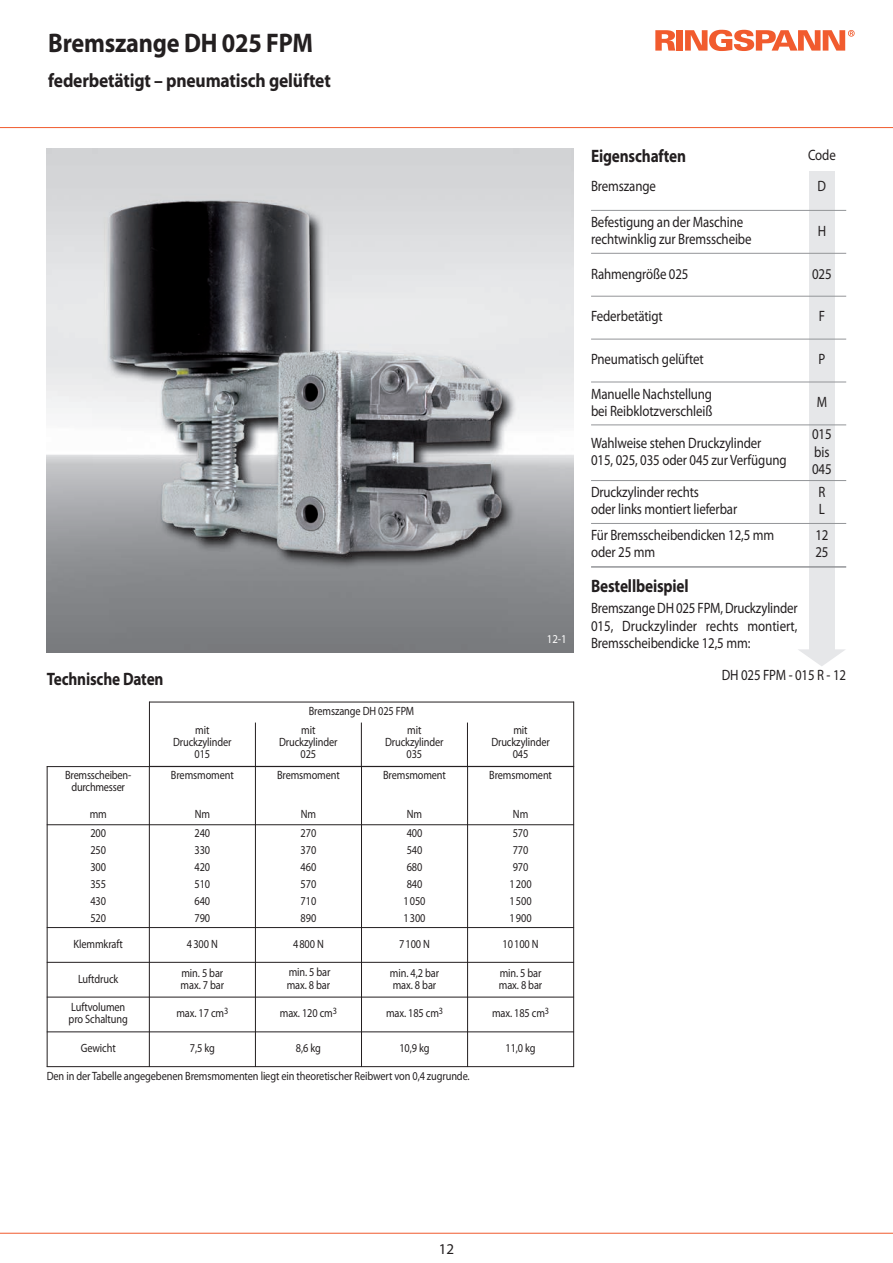
<style>
.page{position:relative;width:893px;height:1263px;background:#fff}
.page>*{position:absolute;margin:0;border:0;box-sizing:border-box;transform-origin:0 0}
.t1{font:700 27px "Myriad Pro";letter-spacing:-.01em;color:#231f20;scale:.9 1}
.t2{font:700 19.5px "Myriad Pro";letter-spacing:-.01em;color:#231f20;scale:.9 1}
.t3{font:700 18px "Myriad Pro";letter-spacing:-.01em;color:#231f20;scale:.85 1}
.t4{font:15px/17.2px "Myriad Pro";letter-spacing:-.01em;color:#231f20;scale:.86 1}
.t5{font:15px "Myriad Pro";letter-spacing:-.01em;color:#231f20}
.t6{font:12px/12px "Myriad Pro";letter-spacing:-.01em;color:#231f20;scale:.86 1}
.t7{font:12px/12px "Myriad";letter-spacing:-.01em;color:#231f20;text-align:center;scale:.86 1}
.t8{font:12px "Myriad";color:#fff;scale:.9 1}
.s1{font-family:"Myriad Pro"}
</style>
<div class="page">
<hr style="left:0;top:127px;width:893px;height:1px;background:#f15b2e">
<hr style="left:0;top:1233px;width:893px;height:1px;background:#f15b2e">
<img style="left:47px;top:149px;width:527px;height:504px">
<svg style="left:675px;top:30px;width:2px;height:21px"></svg>
<svg style="left:655px;top:30px;width:20px;height:21px"></svg>
<div style="left:677px;top:30px;width:6px;height:21px;background:#f15b2e"></div>
<svg style="left:685px;top:30px;width:170px;height:21px"></svg>
<div style="left:809px;top:171px;width:25px;height:482px;background:#e6e7e9"></div>
<svg style="left:798px;top:649px;width:47px;height:17px"></svg>
<hr style="left:591px;top:210px;width:255px;height:1px;background:#939598">
<hr style="left:591px;top:253px;width:255px;height:1px;background:#939598">
<hr style="left:591px;top:296px;width:255px;height:1px;background:#939598">
<hr style="left:591px;top:339px;width:255px;height:1px;background:#939598">
<hr style="left:591px;top:382px;width:255px;height:1px;background:#939598">
<hr style="left:591px;top:425px;width:255px;height:1px;background:#939598">
<hr style="left:591px;top:480px;width:255px;height:1px;background:#939598">
<hr style="left:591px;top:523px;width:255px;height:1px;background:#939598">
<hr style="left:591px;top:566px;width:255px;height:2px;background:#939598">
<hr style="left:149px;top:702px;width:1px;height:64px;background:#231f20">
<hr style="left:255px;top:722px;width:1px;height:44px;background:#231f20">
<hr style="left:361px;top:722px;width:1px;height:44px;background:#231f20">
<hr style="left:467px;top:722px;width:1px;height:44px;background:#231f20">
<hr style="left:573px;top:702px;width:1px;height:64px;background:#231f20">
<hr style="left:149px;top:702px;width:425px;height:1px;background:#231f20">
<hr style="left:47px;top:766px;width:1px;height:301px;background:#231f20">
<hr style="left:149px;top:766px;width:1px;height:301px;background:#231f20">
<hr style="left:255px;top:766px;width:1px;height:301px;background:#231f20">
<hr style="left:361px;top:766px;width:1px;height:301px;background:#231f20">
<hr style="left:467px;top:766px;width:1px;height:301px;background:#231f20">
<hr style="left:573px;top:766px;width:1px;height:301px;background:#231f20">
<hr style="left:47px;top:766px;width:527px;height:1px;background:#231f20">
<hr style="left:47px;top:824px;width:527px;height:1px;background:#231f20">
<hr style="left:47px;top:927px;width:527px;height:1px;background:#231f20">
<hr style="left:47px;top:962px;width:527px;height:1px;background:#231f20">
<hr style="left:47px;top:997px;width:527px;height:1px;background:#231f20">
<hr style="left:47px;top:1031px;width:527px;height:1px;background:#231f20">
<hr style="left:47px;top:1066px;width:527px;height:1px;background:#231f20">
<p class="t1" style="left:48px;top:32px;width:296px">Bremszange DH 025 FPM</p>
<p class="t2" style="left:48px;top:73px;width:315px">federbetätigt – pneumatisch gelüftet</p>
<p class="t3" style="left:47px;top:673px;width:139px">Technische Daten</p>
<p class="t6" style="left:309px;top:706px;width:124px">Bremszange DH 025 FPM</p>
<p class="t8" style="left:547px;top:634px;width:23px">12-1</p>
<p class="t6" style="left:65px;top:770px;width:78px;text-align:center">Brems scheiben - durchmesser</p>
<p class="t6" style="left:90px;top:809px;width:21px">mm</p>
<p class="t7" style="left:173px;top:725px;width:70px"><span class="s1">mit<br></span>Druckzylinder<br><span class="s1">015</span></p>
<p class="t7" style="left:279px;top:725px;width:70px"><span class="s1">mit<br></span>Druckzylinder<br><span class="s1">025</span></p>
<p class="t7" style="left:385px;top:725px;width:70px"><span class="s1">mit<br></span>Druckzylinder<br><span class="s1">035</span></p>
<p class="t7" style="left:491px;top:725px;width:70px"><span class="s1">mit<br></span>Druckzylinder<br><span class="s1">045</span></p>
<p class="t6" style="left:171px;top:770px;width:75px">Bremsmoment</p>
<p class="t6" style="left:195px;top:809px;width:19px">Nm</p>
<p class="t6" style="left:277px;top:770px;width:75px">Bremsmoment</p>
<p class="t6" style="left:301px;top:809px;width:19px">Nm</p>
<p class="t6" style="left:383px;top:770px;width:75px">Bremsmoment</p>
<p class="t6" style="left:407px;top:809px;width:19px">Nm</p>
<p class="t6" style="left:489px;top:770px;width:75px">Bremsmoment</p>
<p class="t6" style="left:513px;top:809px;width:19px">Nm</p>
<p class="t6" style="left:91px;top:827px;width:19px">200</p>
<p class="t6" style="left:195px;top:827px;width:20px">240</p>
<p class="t6" style="left:301px;top:827px;width:20px">270</p>
<p class="t6" style="left:407px;top:827px;width:20px">400</p>
<p class="t6" style="left:513px;top:827px;width:20px">570</p>
<p class="t6" style="left:91px;top:844px;width:19px">250</p>
<p class="t6" style="left:195px;top:844px;width:20px">330</p>
<p class="t6" style="left:301px;top:844px;width:20px">370</p>
<p class="t6" style="left:407px;top:844px;width:20px">540</p>
<p class="t6" style="left:513px;top:844px;width:20px">770</p>
<p class="t6" style="left:91px;top:861px;width:19px">300</p>
<p class="t6" style="left:195px;top:861px;width:20px">420</p>
<p class="t6" style="left:301px;top:861px;width:20px">460</p>
<p class="t6" style="left:407px;top:861px;width:20px">680</p>
<p class="t6" style="left:513px;top:861px;width:20px">970</p>
<p class="t6" style="left:91px;top:878px;width:19px">355</p>
<p class="t6" style="left:195px;top:878px;width:20px">510</p>
<p class="t6" style="left:301px;top:878px;width:20px">570</p>
<p class="t6" style="left:407px;top:878px;width:20px">840</p>
<p class="t6" style="left:510px;top:878px;width:27px">1 200</p>
<p class="t6" style="left:91px;top:895px;width:19px">430</p>
<p class="t6" style="left:195px;top:895px;width:20px">640</p>
<p class="t6" style="left:301px;top:895px;width:20px">710</p>
<p class="t6" style="left:403px;top:895px;width:27px">1 050</p>
<p class="t6" style="left:510px;top:895px;width:27px">1 500</p>
<p class="t6" style="left:91px;top:912px;width:19px">520</p>
<p class="t6" style="left:195px;top:912px;width:20px">790</p>
<p class="t6" style="left:301px;top:912px;width:20px">890</p>
<p class="t6" style="left:403px;top:912px;width:27px">1 300</p>
<p class="t6" style="left:510px;top:912px;width:27px">1 900</p>
<p class="t6" style="left:74px;top:939px;width:59px">Klemmkraft</p>
<p class="t6" style="left:187px;top:939px;width:37px">4 300 N</p>
<p class="t6" style="left:293px;top:939px;width:37px">4 800 N</p>
<p class="t6" style="left:399px;top:939px;width:37px">7 100 N</p>
<p class="t6" style="left:503px;top:939px;width:43px">10 100 N</p>
<p class="t6" style="left:78px;top:974px;width:48px">Luftdruck</p>
<p class="t6" style="left:181px;top:968px;width:52px">min. 5 bar max. 7 bar</p>
<p class="t6" style="left:287px;top:967px;width:52px;line-height:12.6px">min. 5 bar max. 8 bar</p>
<p class="t6" style="left:390px;top:968px;width:59px">min. 4,2 bar max. 8 bar</p>
<p class="t6" style="left:499px;top:968px;width:52px">min. 5 bar max. 8 bar</p>
<p class="t6" style="left:69px;top:1002px;width:70px">Luftvolumen pro Schaltung</p>
<p class="t6" style="left:176px;top:1008px;width:62px">max. 17 cm<sup>3</sup></p>
<p class="t6" style="left:280px;top:1008px;width:68px">max. 120 cm<sup>3</sup></p>
<p class="t6" style="left:386px;top:1008px;width:68px">max. 185 cm<sup>3</sup></p>
<p class="t6" style="left:492px;top:1008px;width:68px">max. 185 cm<sup>3</sup></p>
<p class="t6" style="left:81px;top:1043px;width:42px">Gewicht</p>
<p class="t6" style="left:190px;top:1043px;width:31px">7,5 kg</p>
<p class="t6" style="left:296px;top:1043px;width:31px">8,6 kg</p>
<p class="t6" style="left:399px;top:1043px;width:37px">10,9 kg</p>
<p class="t6" style="left:505px;top:1043px;width:37px">11,0 kg</p>
<p class="t6" style="left:47px;top:1071px;width:493px">Den in der Tabelle angegebenen Bremsmomenten liegt ein theoretischer Reibwert von 0,4 zugrunde.</p>
<p class="t3" style="left:591px;top:150px;width:113px">Eigenschaften</p>
<p class="t4" style="left:808px;top:148px;width:34px">Code</p>
<p class="t4" style="left:591px;top:179px;width:77px">Bremszange</p>
<p class="t4" style="left:818px;top:179px;width:11px">D</p>
<p class="t4" style="left:591px;top:214px;width:188px">Befestigung an der Maschine rechtwinklig zur Bremsscheibe</p>
<p class="t4" style="left:818px;top:223px;width:11px">H</p>
<p class="t4" style="left:591px;top:266px;width:115px">Rahmengröße 025</p>
<p class="t4" style="left:812px;top:266px;width:24px">025</p>
<p class="t4" style="left:591px;top:309px;width:85px">Federbetätigt</p>
<p class="t4" style="left:819px;top:309px;width:9px">F</p>
<p class="t4" style="left:591px;top:352px;width:132px">Pneumatisch gelüftet</p>
<p class="t4" style="left:818px;top:352px;width:9px">P</p>
<p class="t4" style="left:591px;top:386px;width:143px">Manuelle Nachstellung bei Reibklotzverschleiß</p>
<p class="t4" style="left:817px;top:395px;width:14px">M</p>
<p class="t4" style="left:591px;top:435px;width:229px">Wahlweise stehen Druck zylinder<br>015, 025, 035 oder 045 zur Verfügung</p>
<p class="t4" style="left:812px;top:427px;width:24px">015 bis<br>045</p>
<p class="t4" style="left:591px;top:485px;width:171px">Druckzylinder rechts<br>oder links montiert lieferbar</p>
<p class="t4" style="left:818px;top:485px;width:10px">R<br>L</p>
<p class="t4" style="left:591px;top:527px;width:214px">Für Bremsscheibendicken 12,5 mm oder 25 mm</p>
<p class="t4" style="left:815px;top:527px;width:17px">12<br>25</p>
<p class="t3" style="left:591px;top:579px;width:116px">Bestellbeispiel</p>
<p class="t4" style="left:591px;top:601px;width:242px;text-align:justify">Bremszange DH 025 FPM, Druckzylinder 015, Druckzylinder rechts montiert, Bremsscheiben dicke 12,5 mm:</p>
<p class="t4" style="left:722px;top:667px;width:146px">DH 025 FPM - 015 R - 12</p>
<p class="t5" style="left:439px;top:1244px;width:17px">12</p>
</div>
